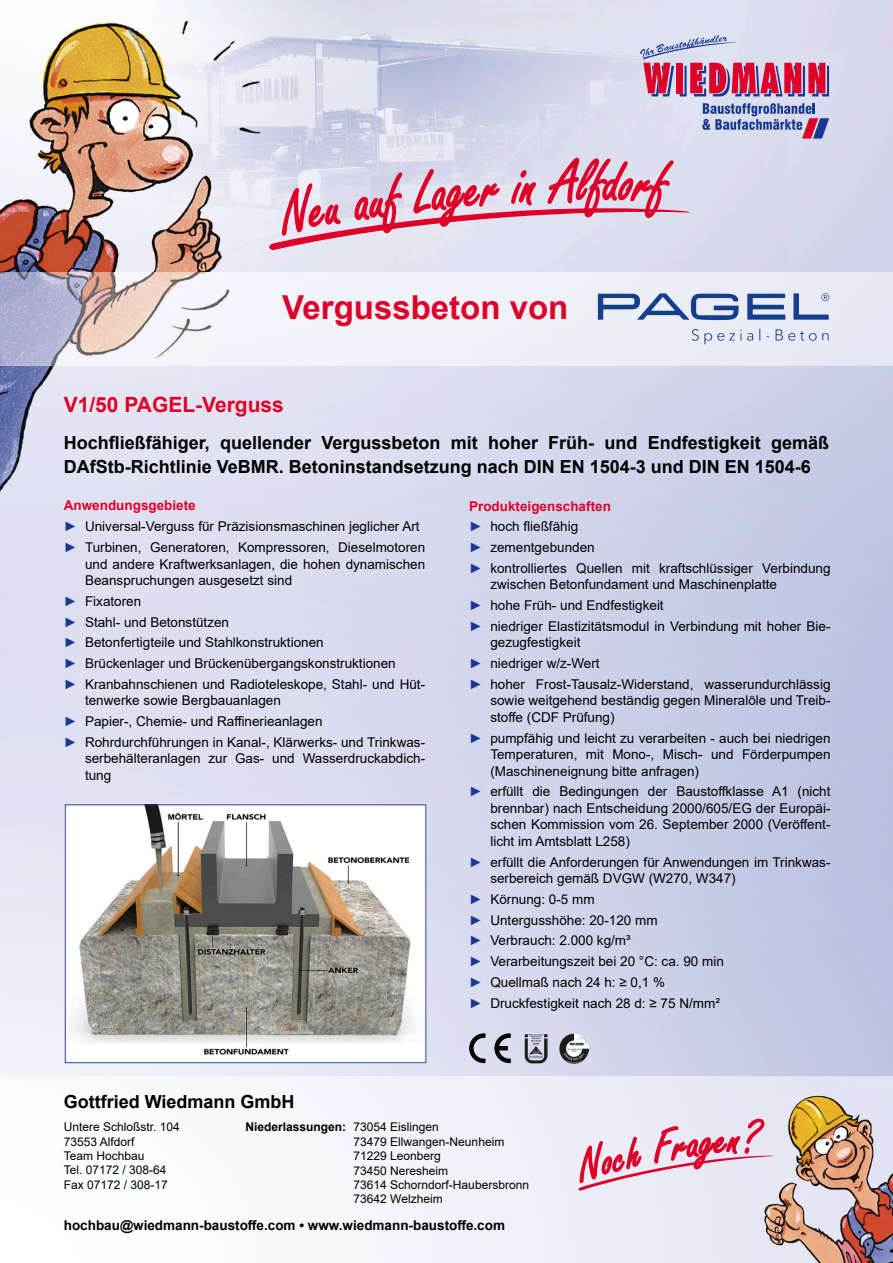
<style>
.page{position:relative;width:893px;height:1263px;background:#fff}
.page>*{position:absolute;margin:0;border:0;box-sizing:border-box;transform-origin:0 0}
.t1{font:64.5px "Freestyle Script";color:#df0029;scale:.9 1}
.t2{font:700 33px "Arial";color:#df0029}
.t3{font:700 21px "Arial";color:#df0029}
.t4{font:700 18px/24px "Arial";color:#000}
.t5{font:13.5px/20.7px "Arial";color:#000}
.t6{font:700 13.5px "Arial";color:#000}
.t7{font:12px/14.4px "Arial";color:#000}
.s1{font-weight:700;color:#df0029}
.s2{color:#1a3892}
.s3{font-weight:700}
</style>
<div class="page">
<img style="left:276px;top:51px;width:617px;height:221px">
<img style="left:158px;top:366px;width:735px;height:710px">
<img style="left:0;top:527px;width:105px;height:549px">
<svg style="left:702px;top:103px;width:127px;height:36px;background:#a0a2c9"></svg>
<svg style="left:640px;top:35px;width:189px;height:61px;background:#c98caa"></svg>
<img style="left:0;top:366px;width:184px;height:161px">
<img style="left:184px;top:366px;width:18px;height:37px">
<img style="left:0;top:21px;width:230px;height:251px">
<img style="left:230px;top:27px;width:46px;height:245px">
<img style="left:0;top:272px;width:247px;height:94px">
<img style="left:742px;top:1084px;width:151px;height:179px">
<svg style="left:577px;top:1067px;width:203px;height:187px;background:#e5d7e4"></svg>
<img style="left:67px;top:806px;width:357px;height:255px">
<div style="left:65px;top:804px;width:361px;height:259px;border:1px solid #1a3892"></div>
<svg style="left:598px;top:293px;width:141px;height:27px;background:#94a6cb"></svg>
<svg style="left:747px;top:294px;width:38px;height:26px"></svg>
<svg style="left:766px;top:329px;width:63px;height:12px"></svg>
<svg style="left:691px;top:329px;width:62px;height:15px"></svg>
<svg style="left:793px;top:293px;width:36px;height:27px"></svg>
<img style="left:524px;top:1033px;width:23px;height:30px">
<img style="left:559px;top:1033px;width:30px;height:30px">
<svg style="left:469px;top:1033px;width:16px;height:30px"></svg>
<svg style="left:494px;top:1033px;width:17px;height:30px"></svg>
<svg style="left:265px;top:158px;width:438px;height:92px;background:#ded4e4"></svg>
<h1 class="t1" style="left:591px;top:147px;width:35px">fd</h1>
<h2 class="t2" style="left:282px;top:284px;width:288px">Vergussbeton von</h2>
<h3 class="t3" style="left:64px;top:390px;width:222px">V1/50 PAGEL-Verguss</h3>
<h3 class="t4" style="left:64px;top:431px;width:767px">Hochfließfähiger, quellender Vergussbeton mit hoher Früh- und Endfestigkeit gemäß<br>DAfStb-Richtlinie VeBMR. Betoninstandsetzung nach DIN EN 1504-3 und DIN EN 1504-6</h3>
<p class="t5" style="left:64px;top:495px;width:363px"><span class="s1">Anwendungsgebiete<br></span><span class="s2">►</span> Universal-Verguss für Präzisionsmaschinen jeglicher Art <span class="s2">►</span> Turbinen, Generatoren, Kompressoren, Dieselmotoren</p>
<p class="t5" style="left:85px;top:555px;width:342px;line-height:16.5px">und andere Kraftwerksanlagen, die hohen dynamischen<br>Beanspruchungen ausgesetzt sind</p>
<p class="t5" style="left:64px;top:590px;width:363px"><span class="s2">►</span> Fixatoren<br><span class="s2">►</span> Stahl- und Betonstützen<br><span class="s2">►</span> Betonfertigteile und Stahlkonstruktionen<br><span class="s2">►</span> Brückenlager und Brückenübergangskonstruktionen<br><span class="s2">►</span> Kranbahnschienen und Radioteleskope, Stahl- und Hüt-</p>
<p class="t5" style="left:64px;top:690px;width:363px;text-indent:21px">tenwerke sowie Bergbauanlagen<br><span class="s2">►</span> Papier-, Chemie- und Raffinerieanlagen<br><span class="s2">►</span> Rohrdurchführungen in Kanal-, Klärwerks- und Trinkwas-</p>
<p class="t5" style="left:85px;top:750px;width:342px;line-height:16.5px">serbehälteranlagen zur Gas- und Wasserdruckabdich&shy;tung</p>
<p class="t5" style="left:469px;top:495px;width:363px"><span class="s1">Produkteigenschaften<br></span><span class="s2">►</span> hoch fließfähig<br><span class="s2">►</span> zementgebunden<br><span class="s2">►</span> kontrolliertes Quellen mit kraftschlüssiger Verbindung</p>
<p class="t5" style="left:469px;top:574px;width:363px;text-indent:21px">zwischen Betonfundament und Maschinenplatte<br><span class="s2">►</span> hohe Früh- und Endfestigkeit<br><span class="s2">►</span> niedriger Elastizitätsmodul in Verbindung mit hoher Bie-</p>
<p class="t5" style="left:469px;top:632px;width:363px;text-indent:21px">gezugfestigkeit<br><span class="s2">►</span> niedriger w/z-Wert<br><span class="s2">►</span> hoher Frost-Tausalz-Widerstand, wasserundurchlässig</p>
<p class="t5" style="left:490px;top:692px;width:342px;line-height:16.5px">sowie weitgehend beständig gegen Mineralöle und Treib&shy;stoffe (CDF Prüfung)</p>
<p class="t5" style="left:490px;top:729px;width:342px;line-height:16.5px;text-align:justify;text-indent:-21px"><span class="s2">►</span> pumpfähig und leicht zu verarbeiten - auch bei niedrigen Temperaturen, mit Mono-, Misch- und Förderpumpen (Maschineneignung bitte anfragen)</p>
<p class="t5" style="left:490px;top:783px;width:342px;line-height:16.5px;text-align:justify;text-indent:-21px"><span class="s2">►</span> erfüllt die Bedingungen der Baustoffklasse A1 (nicht brennbar) nach Entscheidung 2000/605/EG der Europäi&shy;schen Kommission vom 26. September 2000 (Veröffent&shy;licht im Amtsblatt L258)</p>
<p class="t5" style="left:490px;top:853px;width:342px;line-height:16.5px;text-indent:-21px"><span class="s2">►</span> erfüllt die Anforderungen für Anwendungen im Trinkwas&shy;serbereich gemäß DVGW (W270, W347)</p>
<p class="t5" style="left:469px;top:889px;width:256px"><span class="s2">►</span> Körnung: 0-5 mm<br><span class="s2">►</span> Untergusshöhe: 20-120 mm<br><span class="s2">►</span> Verbrauch: 2.000 kg/m³<br><span class="s2">►</span> Verarbeitungszeit bei 20 °C: ca. 90 min <span class="s2">►</span> Quellmaß nach 24 h: ≥ 0,1 %<br><span class="s2">►</span> Druckfestigkeit nach 28 d: ≥ 75 N/mm²</p>
<h3 class="t4" style="left:64px;top:1090px;width:232px">Gottfried Wiedmann GmbH</h3>
<p class="t7" style="left:64px;top:1120px;width:118px">Untere Schloßstr. 104<br>73553 Alfdorf<br>Team Hochbau<br>Tel. 07172 / 308-64<br>Fax 07172 / 308-17</p>
<p class="t7" style="left:354px;top:1120px;width:177px;text-indent:-108px"><span class="s3">Niederlassungen:</span> 73054 Eislingen<br>73479 Ellwangen-Neunheim<br>71229 Leonberg<br>73450 Neresheim<br>73614 Schorndorf-Haubersbronn<br>73642 Welzheim</p>
<p class="t6" style="left:64px;top:1216px;width:443px">hochbau@wiedmann-baustoffe.com • www.wiedmann-baustoffe.com</p>
</div>
